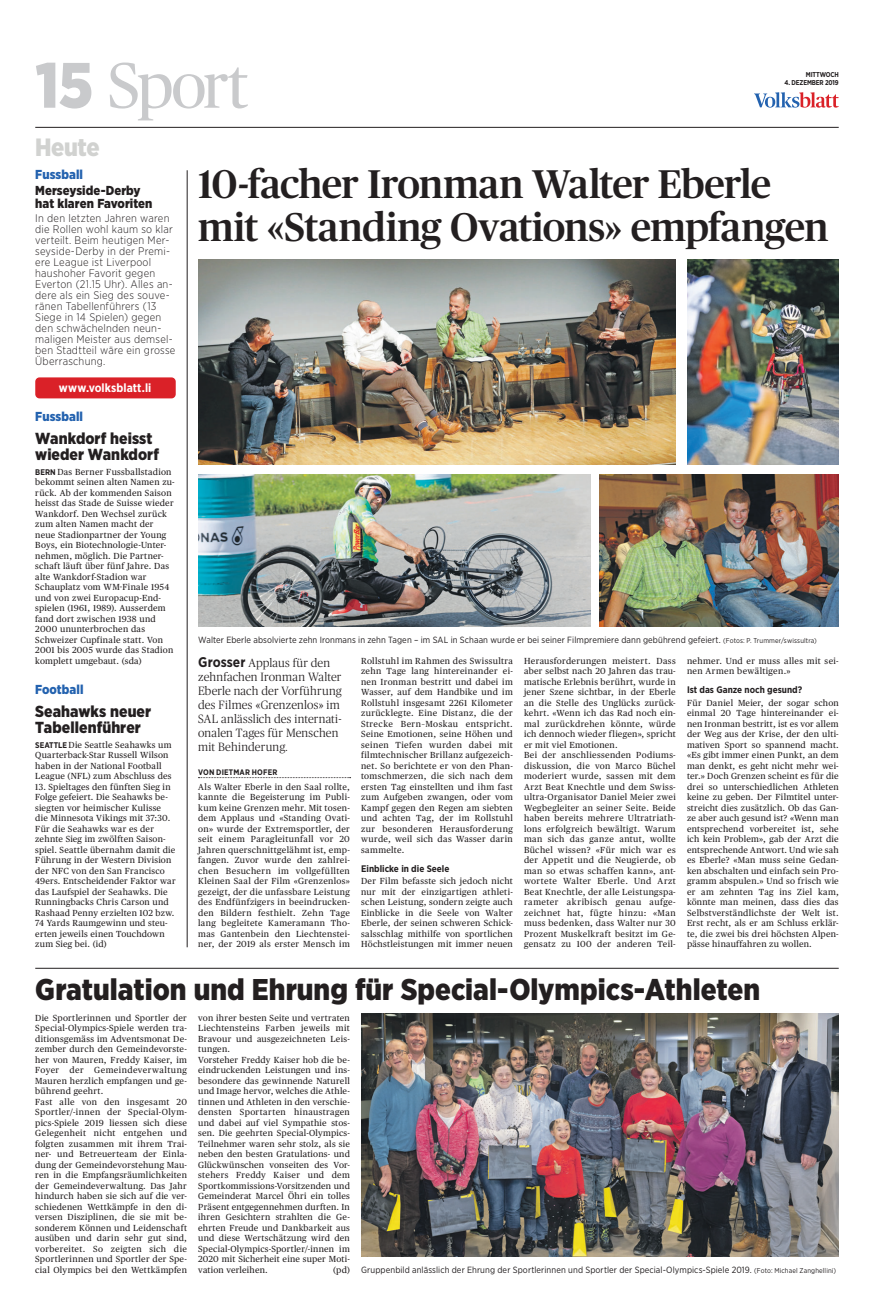
<style>
.page{position:relative;width:874px;height:1304px;background:#fff}
.page>*{position:absolute;margin:0;border:0;box-sizing:border-box;transform-origin:0 0}
.t1{font:64px "Publico";letter-spacing:-.045em;color:#c9cacc}
.t2{font:500 40px/43px "Publico";letter-spacing:-.02em;color:#231f20}
.t3{font:900 30px "Gotham Narrow";color:#231f20}
.t4{font:900 25px "Gotham Narrow";letter-spacing:-.015em;color:#d1d2d0}
.t5{font:900 16px/16px "Gotham Narrow";letter-spacing:.005em;color:#231f20}
.t6{font:900 13px/13px "Gotham Narrow";color:#231f20}
.t7{font:900 13px "Gotham Narrow";letter-spacing:.005em;color:#2362af}
.t8{font:300 12px/14px "Publico";letter-spacing:.015em;color:#231f20}
.t9{font:700 12px "Gotham Narrow";letter-spacing:.005em;color:#fff}
.t10{font:300 11px/11px "Gotham Narrow";letter-spacing:.02em;color:#231f20}
.t11{font:700 9.5px "Gotham Narrow";color:#231f20}
.t12{font:9px "Gotham Narrow";letter-spacing:.01em;color:#231f20}
.t13{font:8.8px/10.5px "Publico Text";letter-spacing:.03em;color:#231f20}
.t14{font:700 8px "Gotham Narrow";letter-spacing:.02em;color:#231f20}
.t15{font:700 7px "Gotham Narrow";letter-spacing:-.02em;color:#231f20;scale:.94 1}
.s1{font-family:"Gotham Narrow";font-weight:900}
.s2{font-family:"Gotham Narrow";font-weight:700;font-size:8.2px}
.s3{font-size:7px}
.s4{font-family:"Gotham Narrow";font-weight:700;font-size:14px}
.s5{font-family:"Publico Text";font-size:8.8px}
</style>
<div class="page">
<div style="left:35px;top:377px;width:141px;height:21px;background:#da2128;border-radius:4px"></div>
<svg style="left:754px;top:92px;width:84px;height:16px"></svg>
<hr style="left:35px;top:127px;width:803px;height:1px;background:#231f20">
<hr style="left:187px;top:170px;width:1px;height:777px;background:#231f20">
<img style="left:361px;top:1014px;width:477px;height:242px">
<hr style="left:35px;top:968px;width:803px;height:1px;background:#231f20">
<svg style="left:198px;top:777px;width:152px;height:1px"></svg>
<img style="left:198px;top:260px;width:477px;height:204px">
<img style="left:599px;top:475px;width:239px;height:151px">
<img style="left:198px;top:475px;width:392px;height:151px">
<img style="left:687px;top:260px;width:151px;height:204px">
<h1 class="t1" style="left:35px;top:60px;width:214px"><span class="s1">15-</span>Sport</h1>
<p class="t15" style="left:805px;top:72px;width:36px">MITTWOCH</p>
<p class="t15" style="left:784px;top:80px;width:59px">4. DEZEMBER 2019</p>
<h3 class="t4" style="left:35px;top:138px;width:66px">Heute</h3>
<h3 class="t7" style="left:35px;top:170px;width:49px">Fussball</h3>
<h3 class="t6" style="left:35px;top:185px;width:119px">Merseyside-Derby hat klaren Favoriten</h3>
<p class="t10" style="left:35px;top:213px;width:142px">In den letzten Jahren waren die Rollen wohl kaum so klar verteilt. Beim heutigen Mer&shy;seyside-Derby in der Premi&shy;ere League ist Liverpool haushoher Favorit gegen<br>Everton (21.15 Uhr). Alles an&shy;dere als ein Sieg des souve&shy;ränen Tabellenführers (13<br>Siege in 14 Spielen) gegen den schwächelnden neun&shy;maligen Meister aus demsel&shy;ben Stadtteil wäre ein grosse<br>Überraschung.</p>
<h3 class="t9" style="left:59px;top:383px;width:94px">www.volksblatt.li</h3>
<h2 class="t2" style="left:198px;top:166px;width:631px">10-facher Ironman Walter Eberle mit «Standing Ovations» empfangen</h2>
<h3 class="t7" style="left:35px;top:412px;width:49px">Fussball</h3>
<h3 class="t5" style="left:35px;top:431px;width:125px">Wankdorf heisst wieder Wankdorf</h3>
<p class="t13" style="left:35px;top:467px;width:141px"><span class="s2">BERN</span> Das Berner Fussballstadion bekommt seinen alten Namen zu&shy;rück. Ab der kommenden Saison heisst das Stade de Suisse wieder<br>Wankdorf. Den Wechsel zurück zum alten Namen macht der neue Stadionpartner der Young<br>Boys, ein Biotechnologie-Unter&shy;nehmen, möglich. Die Partner&shy;schaft läuft über fünf Jahre. Das alte Wankdorf-Stadion war<br>Schauplatz vom WM-Finale 1954 und von zwei Europacup-End&shy;spielen (1961, 1989). Ausserdem fand dort zwischen 1938 und<br>2000 ununterbrochen das<br>Schweizer Cupfinale statt. Von<br>2001 bis 2005 wurde das Stadion komplett umgebaut. (sda)</p>
<p class="t12" style="left:198px;top:636px;width:620px">Walter Eberle absolvierte zehn Ironmans in zehn Tagen – im SAL in Schaan wurde er bei seiner Filmpremiere dann gebührend gefeiert. <span class="s3">(Fotos: P. Trummer/swissultra)</span></p>
<h3 class="t8" style="left:198px;top:656px;width:145px"><span class="s4">Grosser</span> Applaus für den zehnfachen Ironman Walter<br>Eberle nach der Vorführung des Filmes «Grenzenlos» im<br>SAL anlässlich des internati&shy;onalen Tages für Menschen mit Behinderung.</h3>
<p class="t14" style="left:198px;top:769px;width:81px">VON DIETMAR HOFER</p>
<p class="t13" style="left:198px;top:782px;width:153px;text-align:justify">Als Walter Eberle in den Saal rollte, kannte die Begeisterung im Publi&shy;kum keine Grenzen mehr. Mit tosen&shy;dem Applaus und «Standing Ovati&shy;on» wurde der Extremsportler, der seit einem Paragleitunfall vor 20<br>Jahren querschnittgelähmt ist, emp&shy;fangen. Zuvor wurde den zahlrei&shy;chen Besuchern im vollgefüllten Kleinen Saal der Film «Grenzenlos» gezeigt, der die unfassbare Leistung des Endfünfzigers in beeindrucken&shy;den Bildern festhielt. Zehn Tage lang begleitete Kameramann Tho&shy;mas Gantenbein den Liechtenstei&shy;ner, der 2019 als erster Mensch im</p>
<p class="t13" style="left:524px;top:656px;width:153px">Herausforderungen meistert. Dass aber selbst nach 20 Jahren das trau&shy;matische Erlebnis berührt, wurde in jener Szene sichtbar, in der Eberle an die Stelle des Unglücks zurück&shy;kehrt. «Wenn ich das Rad noch ein&shy;mal zurückdrehen könnte, würde ich dennoch wieder fliegen», spricht er mit viel Emotionen.<br>Bei der anschliessenden Podiums&shy;diskussion, die von Marco Büchel moderiert wurde, sassen mit dem Arzt Beat Knechtle und dem Swiss&shy;ultra-Organisator Daniel Meier zwei Wegbegleiter an seiner Seite. Beide haben bereits mehrere Ultratriath&shy;lons erfolgreich bewältigt. Warum man sich das ganze antut, wollte Büchel wissen? «Für mich war es der Appetit und die Neugierde, ob man so etwas schaffen kann», ant&shy;wortete Walter Eberle. Und Arzt Beat Knechtle, der alle Leistungspa&shy;rameter akribisch genau aufge&shy;zeichnet hat, fügte hinzu: «Man muss bedenken, dass Walter nur 30<br>Prozent Muskelkraft besitzt im Ge&shy;gensatz zu 100 der anderen Teil-</p>
<p class="t13" style="left:686px;top:656px;width:153px">nehmer. Und er muss alles mit sei&shy;nen Armen bewältigen.»</p>
<p class="t13" style="left:361px;top:656px;width:153px;text-align:justify">Rollstuhl im Rahmen des Swissultra zehn Tage lang hintereinander ei&shy;nen Ironman bestritt und dabei im Wasser, auf dem Handbike und im Rollstuhl insgesamt 2261 Kilometer zurücklegte. Eine Distanz, die der Strecke Bern–Moskau entspricht.<br>Seine Emotionen, seine Höhen und seinen Tiefen wurden dabei mit filmtechnischer Brillanz aufgezeich&shy;net. So berichtete er von den Phan&shy;tomschmerzen, die sich nach dem ersten Tag einstellten und ihm fast zum Aufgeben zwangen, oder vom Kampf gegen den Regen am siebten und achten Tag, der im Rollstuhl zur besonderen Herausforderung wurde, weil sich das Wasser darin sammelte.</p>
<p class="t11" style="left:361px;top:865px;width:90px">Einblicke in die Seele</p>
<p class="t13" style="left:361px;top:876px;width:153px;text-align:justify">Der Film befasste sich jedoch nicht nur mit der einzigartigen athleti&shy;schen Leistung, sondern zeigte auch Einblicke in die Seele von Walter Eberle, der seinen schweren Schick&shy;salsschlag mithilfe von sportlichen Höchstleistungen mit immer neuen</p>
<h3 class="t7" style="left:35px;top:685px;width:50px">Football</h3>
<h3 class="t5" style="left:35px;top:704px;width:117px">Seahawks neuer<br>Tabellenführer</h3>
<p class="t13" style="left:35px;top:740px;width:138px"><span class="s2">SEATTLE</span> Die Seattle Seahawks um<br>Quarterback-Star Russell Wilson haben in der National Football<br>League (NFL) zum Abschluss des</p>
<p class="t13" style="left:35px;top:782px;width:142px">13. Spieltages den fünften Sieg in<br>Folge gefeiert. Die Seahawks be&shy;siegten vor heimischer Kulisse die Minnesota Vikings mit 37:30.<br>Für die Seahawks war es der zehnte Sieg im zwölften Saison&shy;spiel. Seattle übernahm damit die<br>Führung in der Western Division der NFC von den San Francisco<br>49ers. Entscheidender Faktor war das Laufspiel der Seahawks. Die<br>Runningbacks Chris Carson und<br>Rashaad Penny erzielten 102 bzw.<br>74 Yards Raumgewinn und steu&shy;erten jeweils einen Touchdown zum Sieg bei. (id)</p>
<h3 class="t3" style="left:35px;top:978px;width:726px">Gratulation und Ehrung für Special-Olympics-Athleten</h3>
<p class="t13" style="left:35px;top:1013px;width:153px">Die Sportlerinnen und Sportler der Special-Olympics-Spiele werden tra&shy;ditionsgemäss im Adventsmonat De&shy;zember durch den Gemeindevorste&shy;her von Mauren, Freddy Kaiser, im Foyer der Gemeindeverwaltung Mauren herzlich empfangen und ge&shy;bührend geehrt.<br>Fast alle von den insgesamt 20<br>Sportler/-innen der Special-Olym&shy;pics-Spiele 2019 liessen sich diese Gelegenheit nicht entgehen und folgten zusammen mit ihrem Trai&shy;ner- und Betreuerteam der Einla&shy;dung der Gemeindevorstehung Mau&shy;ren in die Empfangsräumlichkeiten der Gemeindeverwaltung. Das Jahr hindurch haben sie sich auf die ver&shy;schiedenen Wettkämpfe in den di&shy;versen Disziplinen, die sie mit be&shy;sonderem Können und Leidenschaft ausüben und darin sehr gut sind, vorbereitet. So zeigten sich die Sportlerinnen und Sportler der Spe&shy;cial Olympics bei den Wettkämpfen</p>
<p class="t13" style="left:198px;top:1013px;width:153px">von ihrer besten Seite und vertraten Liechtensteins Farben jeweils mit Bravour und ausgezeichneten Leis&shy;tungen.<br>Vorsteher Freddy Kaiser hob die be&shy;eindruckenden Leistungen und ins&shy;besondere das gewinnende Naturell und Image hervor, welches die Athle&shy;tinnen und Athleten in den verschie&shy;densten Sportarten hinaustragen und dabei auf viel Sympathie stos&shy;sen. Die geehrten Special-Olympics-Teilnehmer waren sehr stolz, als sie neben den besten Gratulations- und Glückwünschen vonseiten des Vor&shy;stehers Freddy Kaiser und dem Sportkommissions-Vorsitzenden und Gemeinderat Marcel Öhri ein tolles Präsent entgegennehmen durften. In ihren Gesichtern strahlten die Ge&shy;ehrten Freude und Dankbarkeit aus und diese Wertschätzung wird den Special-Olympics-Sportler/-innen im 2020 mit Sicherheit eine super Moti&shy;vation verleihen.</p>
<p class="t11" style="left:686px;top:687px;width:117px">Ist das Ganze noch gesund?</p>
<p class="t13" style="left:686px;top:698px;width:153px;text-align:justify">Für Daniel Meier, der sogar schon einmal 20 Tage hintereinander ei&shy;nen Ironman bestritt, ist es vor allem der Weg aus der Krise, der den ulti&shy;mativen Sport so spannend macht. «Es gibt immer einen Punkt, an dem man denkt, es geht nicht mehr wei&shy;ter.» Doch Grenzen scheint es für die drei so unterschiedlichen Athleten keine zu geben. Der Filmtitel unter&shy;streicht dies zusätzlich. Ob das Gan&shy;ze aber auch gesund ist? «Wenn man entsprechend vorbereitet ist, sehe ich kein Problem», gab der Arzt die entsprechende Antwort. Und wie sah es Eberle? «Man muss seine Gedan&shy;ken abschalten und einfach sein Pro&shy;gramm abspulen.» Und so frisch wie er am zehnten Tag ins Ziel kam, könnte man meinen, dass dies das Selbstverständlichste der Welt ist.<br>Erst recht, als er am Schluss erklär&shy;te, die zwei bis drei höchsten Alpen&shy;pässe hinauffahren zu wollen.</p>
<p class="t12" style="left:333px;top:1266px;width:504px"><span class="s5">(pd)</span> Gruppenbild anlässlich der Ehrung der Sportlerinnen und Sportler der Special-Olympics-Spiele 2019. <span class="s3">(Foto: Michael Zanghellini)</span></p>
</div>
